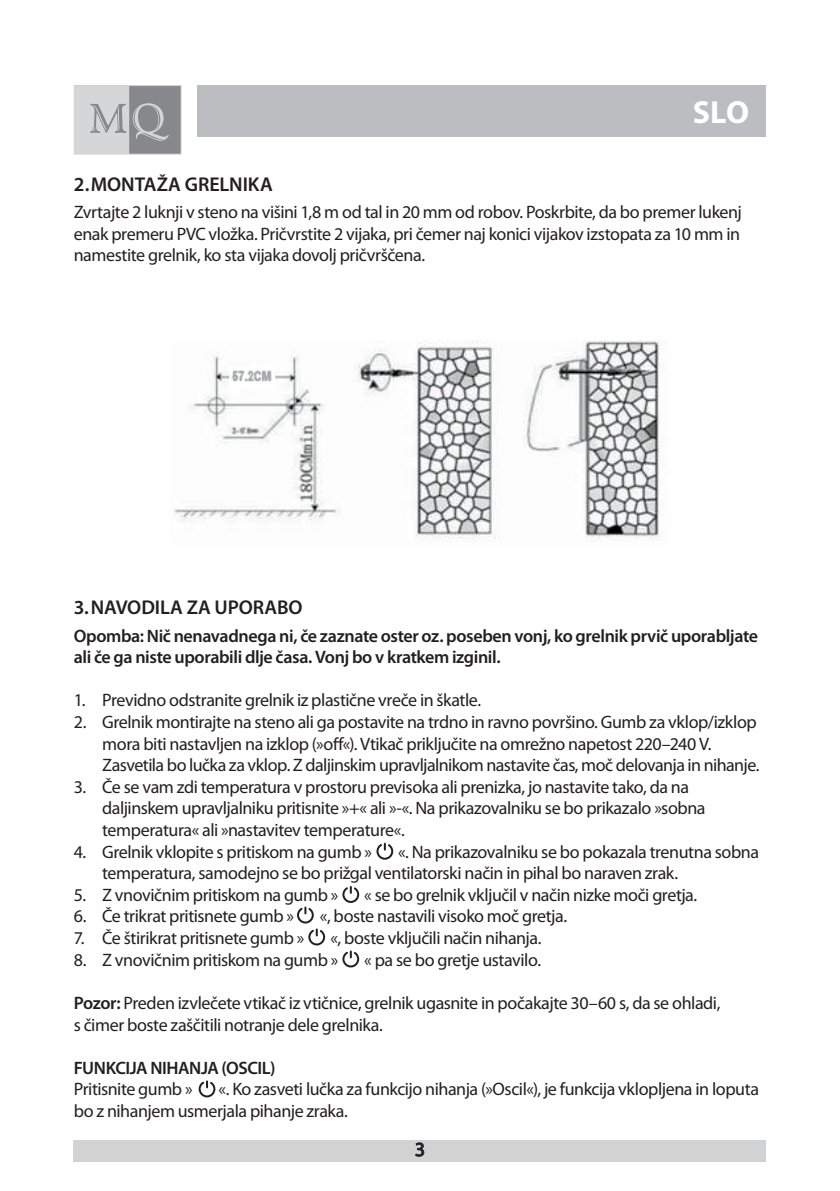
<style>
.page{position:relative;width:840px;height:1191px;background:#fff}
.page>*{position:absolute;margin:0;border:0;box-sizing:border-box;transform-origin:0 0}
.t1{font:700 32px "Myriad Pro";color:#fff}
.t2{font:600 20px "Myriad Pro";letter-spacing:-.005em;color:#231f20}
.t3{font:20px "Myriad Pro";color:#231f20}
.t4{font:18px/21.6px "Myriad Pro";letter-spacing:-.025em;color:#231f20}
.t5{font:600 18px/21.6px "Myriad Pro";letter-spacing:-.025em;color:#231f20}
.s1{font-weight:600}
</style>
<div class="page">
<div style="left:74px;top:1140px;width:691px;height:21px;background:#d1d2d4"></div>
<svg style="left:415px;top:1142px;width:9px;height:15px"></svg>
<div style="left:197px;top:85px;width:568px;height:52px;background:#bcbdc0"></div>
<svg style="left:74px;top:85px;width:107px;height:70px;background:#b0b1b4"></svg>
<img style="left:174px;top:340px;width:486px;height:201px">
<svg style="left:376px;top:842px;width:18px;height:18px"></svg>
<svg style="left:342px;top:886px;width:18px;height:17px"></svg>
<svg style="left:297px;top:906px;width:29px;height:40px"></svg>
<svg style="left:342px;top:950px;width:18px;height:18px"></svg>
<svg style="left:198px;top:1080px;width:18px;height:18px"></svg>
<p class="t1" style="left:692px;top:92px;width:58px">SLO</p>
<p class="t2" style="left:74px;top:171px;width:200px">2.MONTAŽA GRELNIKA</p>
<p class="t4" style="left:74px;top:201px;width:669px;text-align:justify">Zvrtajte 2 luknji v steno na višini 1,8 m od tal in 20 mm od robov. Poskrbite, da bo premer lukenj enak premeru PVC vložka. Pričvrstite 2 vijaka, pri čemer naj konici vijakov izstopata za 10 mm in namestite grelnik, ko sta vijaka dovolj pričvrščena.</p>
<p class="t2" style="left:74px;top:595px;width:230px">3.NAVODILA ZA UPORABO</p>
<p class="t5" style="left:74px;top:624px;width:685px">Opomba: Nič nenavadnega ni, če zaznate oster oz. poseben vonj, ko grelnik prvič uporabljate ali če ga niste uporabili dlje časa. Vonj bo v kratkem izginil.</p>
<p class="t4" style="left:74px;top:689px;width:408px">1. Previdno odstranite grelnik iz plastične vreče in škatle.</p>
<p class="t4" style="left:102px;top:711px;width:658px;text-indent:-28px">2. Grelnik montirajte na steno ali ga postavite na trdno in ravno površino. Gumb za vklop/izklop mora biti nastavljen na izklop (»off«). Vtikač priključite na omrežno napetost 220–240 V.<br>Zasvetila bo lučka za vklop. Z daljinskim upravljalnikom nastavite čas, moč delovanja in nihanje.</p>
<p class="t4" style="left:102px;top:775px;width:604px;text-indent:-28px">3. Če se vam zdi temperatura v prostoru previsoka ali prenizka, jo nastavite tako, da na daljinskem upravljalniku pritisnite »+« ali »-«. Na prikazovalniku se bo prikazalo »sobna temperatura« ali »nastavitev temperature«.</p>
<p class="t4" style="left:74px;top:840px;width:299px">4. Grelnik vklopite s pritiskom na gumb »</p>
<p class="t4" style="left:102px;top:840px;width:658px;text-indent:296px">«. Na prikazovalniku se bo pokazala trenutna sobna temperatura, samodejno se bo prižgal ventilatorski način in pihal bo naraven zrak.</p>
<p class="t4" style="left:74px;top:883px;width:266px">5. Z vnovičnim pritiskom na gumb »</p>
<p class="t4" style="left:364px;top:883px;width:334px">« se bo grelnik vključil v način nizke moči gretja.</p>
<p class="t4" style="left:74px;top:905px;width:221px">6. Če trikrat pritisnete gumb »</p>
<p class="t4" style="left:320px;top:905px;width:248px">«, boste nastavili visoko moč gretja.</p>
<p class="t4" style="left:74px;top:927px;width:232px">7. Če štirikrat pritisnete gumb »</p>
<p class="t4" style="left:330px;top:927px;width:212px">«, boste vključili način nihanja.</p>
<p class="t4" style="left:74px;top:948px;width:266px">8. Z vnovičnim pritiskom na gumb »</p>
<p class="t4" style="left:364px;top:948px;width:178px">« pa se bo gretje ustavilo.</p>
<p class="t4" style="left:74px;top:991px;width:647px"><span class="s1">Pozor:</span> Preden izvlečete vtikač iz vtičnice, grelnik ugasnite in počakajte 30–60 s, da se ohladi, s čimer boste zaščitili notranje dele grelnika.</p>
<p class="t5" style="left:74px;top:1056px;width:203px">FUNKCIJA NIHANJA (OSCIL)</p>
<p class="t4" style="left:74px;top:1078px;width:120px">Pritisnite gumb »</p>
<p class="t4" style="left:74px;top:1078px;width:686px;text-indent:145px">«. Ko zasveti lučka za funkcijo nihanja (»Oscil«), je funkcija vklopljena in loputa bo z nihanjem usmerjala pihanje zraka.</p>
<p class="t3" style="left:414px;top:1137px;width:12px">3</p>
</div>
